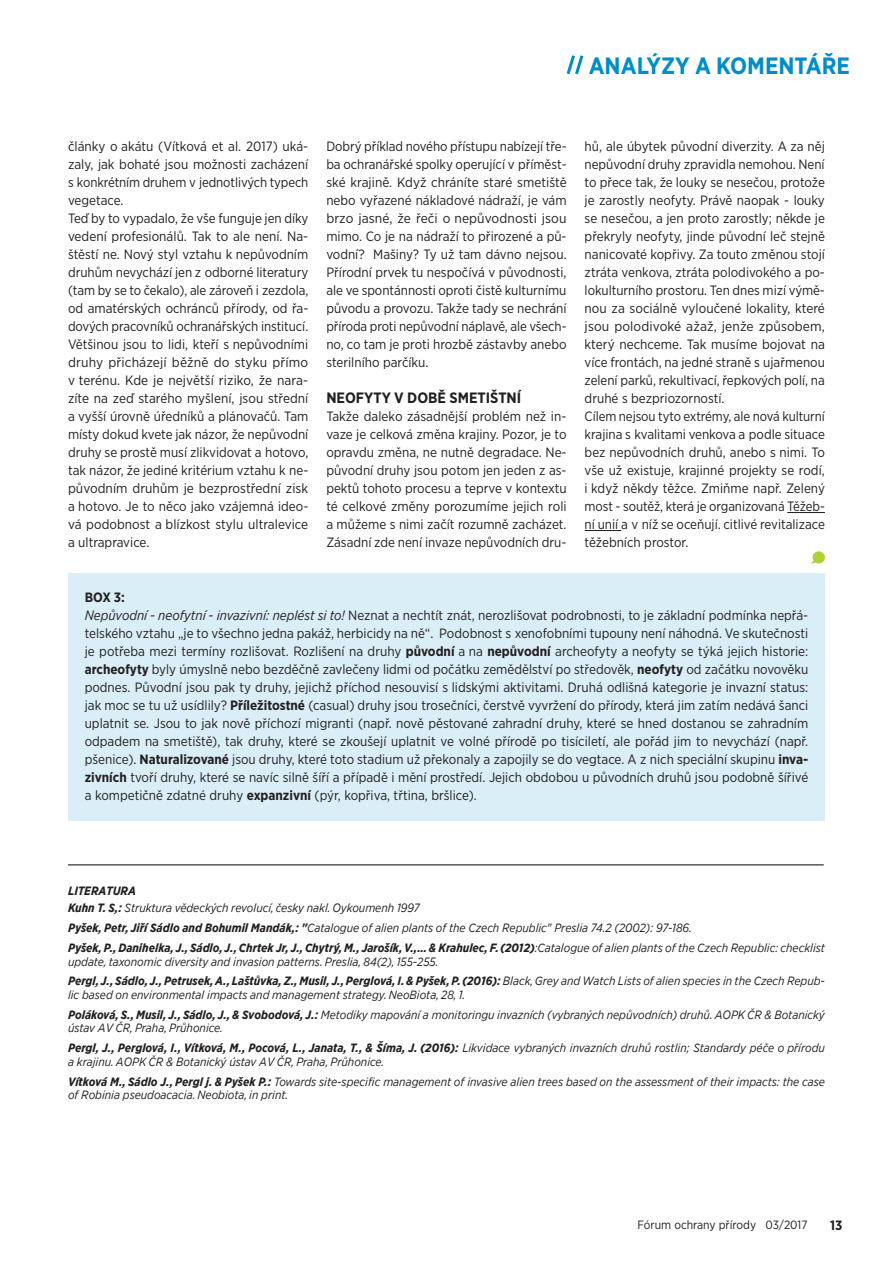
<style>
.page{position:relative;width:893px;height:1263px;background:#fff}
.page>*{position:absolute;margin:0;border:0;box-sizing:border-box;transform-origin:0 0}
.t1{font:700 23.55px "Gotham Narrow";color:#008dc8}
.t2{font:700 15px "Gotham Narrow";color:#231f20}
.t3{font:13.5px/18px "Gotham Narrow";color:#231f20;text-align:justify}
.t4{font:700 13.5px "Gotham Narrow";color:#231f20}
.t5{font:italic 12px/13.5px "Gotham Narrow";color:#231f20}
.t6{font:12px "Gotham Narrow";color:#231f20}
.t7{font:italic 700 12px "Gotham Narrow";color:#231f20}
.s1{font-style:italic}
.s2{font-weight:700}
</style>
<div class="page">
<svg style="left:811px;top:551px;width:14px;height:12px"></svg>
<hr style="left:787px;top:512px;width:38px;height:1px;background:#231f20">
<hr style="left:585px;top:530px;width:36px;height:1px;background:#231f20">
<div style="left:68px;top:573px;width:757px;height:248px;background:#d9eef6"></div>
<hr style="left:68px;top:864px;width:756px;height:1px;background:#231f20">
<svg style="left:566px;top:55px;width:18px;height:20px"></svg>
<p class="t1" style="left:589px;top:51px;width:263px">ANALÝZY A KOMENTÁŘE</p>
<p class="t3" style="left:68px;top:137px;width:242px">články o akátu (Vítková et al. 2017) uká&shy;zaly, jak bohaté jsou možnosti zacházení s konkrétním druhem v jednotlivých typech vegetace.</p>
<p class="t3" style="left:68px;top:209px;width:242px">Teď by to vypadalo, že vše funguje jen díky vedení profesionálů. Tak to ale není. Na&shy;štěstí ne. Nový styl vztahu k nepůvodním druhům nevychází jen z odborné literatury (tam by se to čekalo), ale zároveň i zezdola, od amatérských ochránců přírody, od řa&shy;dových pracovníků ochranářských institucí.<br>Většinou jsou to lidi, kteří s nepůvodními druhy přicházejí běžně do styku přímo v terénu. Kde je největší riziko, že nara&shy;zíte na zeď starého myšlení, jsou střední a vyšší úrovně úředníků a plánovačů. Tam místy dokud kvete jak názor, že nepůvodní druhy se prostě musí zlikvidovat a hotovo, tak názor, že jediné kritérium vztahu k ne&shy;původním druhům je bezprostřední zisk a hotovo. Je to něco jako vzájemná ideo&shy;vá podobnost a blízkost stylu ultralevice a ultrapravice.</p>
<p class="t3" style="left:326px;top:137px;width:242px">Dobrý příklad nového přístupu nabízejí tře&shy;ba ochranářské spolky operující v příměst&shy;ské krajině. Když chráníte staré smetiště nebo vyřazené nákladové nádraží, je vám brzo jasné, že řeči o nepůvodnosti jsou mimo. Co je na nádraží to přirozené a pů&shy;vodní? Mašiny? Ty už tam dávno nejsou.<br>Přírodní prvek tu nespočívá v původnosti, ale ve spontánnosti oproti čistě kulturnímu původu a provozu. Takže tady se nechrání příroda proti nepůvodní náplavě, ale všech&shy;no, co tam je proti hrozbě zástavby anebo sterilního parčíku.</p>
<p class="t2" style="left:326px;top:388px;width:196px">NEOFYTY V DOBĚ SMETIŠTNÍ</p>
<p class="t3" style="left:326px;top:407px;width:242px">Takže daleko zásadnější problém než in&shy;vaze je celková změna krajiny. Pozor, je to opravdu změna, ne nutně degradace. Ne&shy;původní druhy jsou potom jen jeden z as&shy;pektů tohoto procesu a teprve v kontextu té celkové změny porozumíme jejich roli a můžeme s nimi začít rozumně zacházet.</p>
<p class="t3" style="left:326px;top:533px;width:242px">Zásadní zde není invaze nepůvodních dru-</p>
<p class="t3" style="left:585px;top:137px;width:242px">hů, ale úbytek původní diverzity. A za něj nepůvodní druhy zpravidla nemohou. Není to přece tak, že louky se nesečou, protože je zarostly neofyty. Právě naopak - louky se nesečou, a jen proto zarostly; někde je překryly neofyty, jinde původní leč stejně nanicovaté kopřivy. Za touto změnou stojí ztráta venkova, ztráta polodivokého a po&shy;lokulturního prostoru. Ten dnes mizí výmě&shy;nou za sociálně vyloučené lokality, které jsou polodivoké ažaž, jenže způsobem, který nechceme. Tak musíme bojovat na více frontách, na jedné straně s ujařmenou zelení parků, rekultivací, řepkových polí, na druhé s bezpriozorností.</p>
<p class="t3" style="left:585px;top:407px;width:242px">Cílem nejsou tyto extrémy, ale nová kulturní krajina s kvalitami venkova a podle situace bez nepůvodních druhů, anebo s nimi. To vše už existuje, krajinné projekty se rodí, i když někdy těžce. Zmiňme např. Zelený most - soutěž, která je organizovaná Těžeb&shy;ní unií a v níž se oceňují. citlivé revitalizace těžebních prostor.</p>
<p class="t4" style="left:85px;top:589px;width:42px">BOX 3:</p>
<p class="t3" style="left:85px;top:606px;width:725px"><span class="s1">Nepůvodní - neofytní - invazivní: neplést si to!</span> Neznat a nechtít znát, nerozlišovat podrobnosti, to je základní podmínka nepřá&shy;telského vztahu „je to všechno jedna pakáž, herbicidy na ně“. Podobnost s xenofobními tupouny není náhodná. Ve skutečnosti je potřeba mezi termíny rozlišovat. Rozlišení na druhy <span class="s2">původní</span> a na <span class="s2">nepůvodní</span> archeofyty a neofyty se týká jejich historie: <span class="s2">archeofyty</span> byly úmyslně nebo bezděčně zavlečeny lidmi od počátku zemědělství po středověk, <span class="s2">neofyty</span> od začátku novověku podnes. Původní jsou pak ty druhy, jejichž příchod nesouvisí s lidskými aktivitami. Druhá odlišná kategorie je invazní status: jak moc se tu už usídlily? <span class="s2">Příležitostné</span> (casual) druhy jsou trosečníci, čerstvě vyvržení do přírody, která jim zatím nedává šanci uplatnit se. Jsou to jak nově příchozí migranti (např. nově pěstované zahradní druhy, které se hned dostanou se zahradním odpadem na smetiště), tak druhy, které se zkoušejí uplatnit ve volné přírodě po tisíciletí, ale pořád jim to nevychází (např. pšenice). <span class="s2">Naturalizované</span> jsou druhy, které toto stadium už překonaly a zapojily se do vegtace. A z nich speciální skupinu <span class="s2">inva&shy;zivních</span> tvoří druhy, které se navíc silně šíří a případě i mění prostředí. Jejich obdobou u původních druhů jsou podobně šířivé a kompetičně zdatné druhy <span class="s2">expanzivní</span> (pýr, kopřiva, třtina, bršlice).</p>
<p class="t7" style="left:68px;top:882px;width:70px">LITERATURA</p>
<p class="t5" style="left:68px;top:901px;width:353px"><span class="s2">Kuhn T. S,:</span> Struktura vědeckých revolucí, česky nakl. Oykoumenh 1997</p>
<p class="t5" style="left:68px;top:921px;width:625px"><span class="s2">Pyšek, Petr, Jiří Sádlo and Bohumil Mandák,: "</span>Catalogue of alien plants of the Czech Republic" Preslia 74.2 (2002): 97-186.</p>
<p class="t5" style="left:68px;top:941px;width:758px"><span class="s2">Pyšek, P., Danihelka, J., Sádlo, J., Chrtek Jr, J., Chytrý, M., Jarošík, V.,… &amp; Krahulec, F. (2012)</span>:Catalogue of alien plants of the Czech Republic: checklist update, taxonomic diversity and invasion patterns. Preslia, 84(2), 155-255.</p>
<p class="t5" style="left:68px;top:974px;width:758px"><span class="s2">Pergl, J., Sádlo, J., Petrusek, A., Laštůvka, Z., Musil, J., Perglová, I. &amp; Pyšek, P. (2016):</span> Black, Grey and Watch Lists of alien species in the Czech Repub&shy;lic based on environmental impacts and management strategy. NeoBiota, 28, 1.</p>
<p class="t5" style="left:68px;top:1008px;width:758px"><span class="s2">Poláková, S., Musil, J., Sádlo, J., &amp; Svobodová, J.:</span> Metodiky mapování a monitoringu invazních (vybraných nepůvodních) druhů. AOPK ČR &amp; Botanický ústav AV ČR, Praha, Průhonice.</p>
<p class="t5" style="left:68px;top:1041px;width:758px"><span class="s2">Pergl, J., Perglová, I., Vítková, M., Pocová, L., Janata, T., &amp; Šíma, J. (2016):</span> Likvidace vybraných invazních druhů rostlin; Standardy péče o přírodu a krajinu. AOPK ČR &amp; Botanický ústav AV ČR, Praha, Průhonice.</p>
<p class="t5" style="left:68px;top:1074px;width:758px"><span class="s2">Vítková M., Sádlo J., Pergl j. &amp; Pyšek P.:</span> Towards site-specific management of invasive alien trees based on the assessment of their impacts: the case of Robinia pseudoacacia. Neobiota, in print.</p>
<p class="t6" style="left:637px;top:1217px;width:172px">Fórum ochrany přírody 03/2017</p>
<p class="t4" style="left:830px;top:1216px;width:14px">13</p>
</div>
